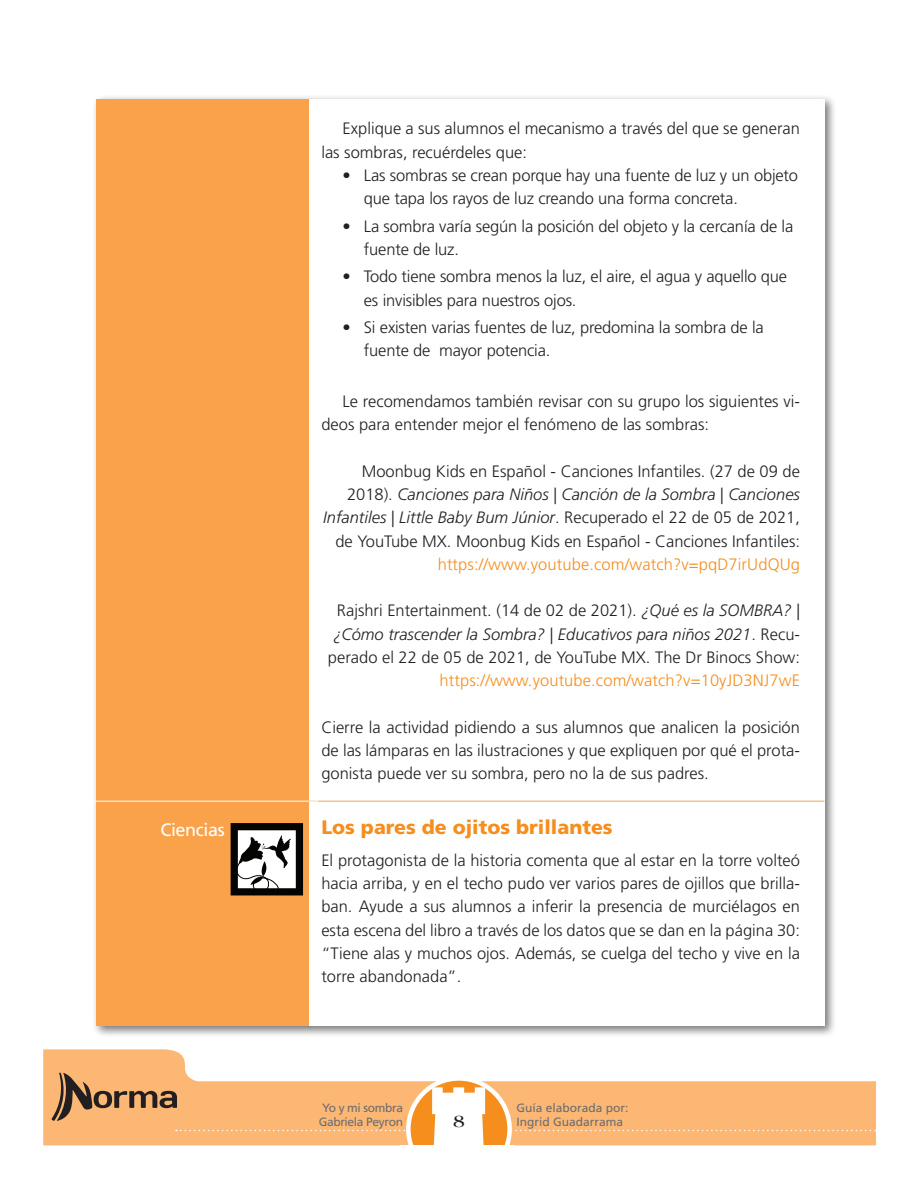
<style>
.page{position:relative;width:918px;height:1188px;background:#fff}
.page>*{position:absolute;margin:0;border:0;box-sizing:border-box;transform-origin:0 0}
.t1{font:900 19.5px "Frutiger LT Std";color:#f68e1e}
.t2{font:18px "Frutiger LT Std";letter-spacing:-.02em;color:#fff}
.t3{font:700 18px "Americana Std";color:#231f20}
.t4{font:300 16.5px/23.2px "Frutiger LT Std";color:#231f20}
.t5{font:300 16.5px "Frutiger LT Std";letter-spacing:.005em;color:#f68e1e}
.t6{font:12px/14.4px "Frutiger LT Std";color:#6c6d70}
.t7{font:12px/14.4px "Frutiger LT Std";letter-spacing:-.03em;color:#6c6d70}
.s1{font-style:italic}
</style>
<div class="page">
<svg style="left:43px;top:1049px;width:143px;height:96px;background:#fbb978"></svg>
<svg style="left:51px;top:1073px;width:825px;height:73px;background:#f4bb82"></svg>
<div style="left:92px;top:95px;width:745px;height:943px;background:#231f20;opacity:.6"></div>
<div style="left:96px;top:99px;width:728px;height:926px;background:#fff"></div>
<div style="left:96px;top:99px;width:213px;height:927px;background:#f9a249"></div>
<hr style="left:308px;top:801px;width:516px;height:1px;background:#f9a249">
<hr style="left:95px;top:801px;width:223px;height:1px;background:#fff">
<svg style="left:231px;top:823px;width:72px;height:72px;background:#848483"></svg>
<p class="t2" style="left:160px;top:819px;width:66px">Ciencias</p>
<p class="t4" style="left:321px;top:117px;width:480px;text-indent:21px">Explique a sus alumnos el mecanismo a través del que se generan las sombras, recuérdeles que:</p>
<p class="t4" style="left:364px;top:164px;width:436px;text-indent:-21px">• Las sombras se crean porque hay una fuente de luz y un objeto que tapa los rayos de luz creando una forma concreta.</p>
<p class="t4" style="left:364px;top:214px;width:431px;text-indent:-21px">• La sombra varía según la posición del objeto y la cercanía de la fuente de luz.</p>
<p class="t4" style="left:364px;top:265px;width:425px;text-indent:-21px">• Todo tiene sombra menos la luz, el aire, el agua y aquello que es invisibles para nuestros ojos.</p>
<p class="t4" style="left:364px;top:316px;width:401px;text-indent:-21px">• Si existen varias fuentes de luz, predomina la sombra de la fuente de mayor potencia.</p>
<p class="t4" style="left:321px;top:390px;width:480px;text-indent:21px">Le recomendamos también revisar con su grupo los siguientes vi&shy;deos para entender mejor el fenómeno de las sombras:</p>
<p class="t4" style="left:323px;top:460px;width:478px;text-align:right">Moonbug Kids en Español - Canciones Infantiles. (27 de 09 de 2018). <span class="s1">Canciones para Niños</span> | <span class="s1">Canción de la Sombra</span> | <span class="s1">Canciones Infantiles</span> | <span class="s1">Little Baby Bum Júnior</span>. Recuperado el 22 de 05 de 2021, de YouTube MX. Moonbug Kids en Español - Canciones Infantiles:</p>
<p class="t5" style="left:438px;top:555px;width:364px">https://www.youtube.com/watch?v=pqD7irUdQUg</p>
<p class="t4" style="left:328px;top:599px;width:474px;text-align:center">Rajshri Entertainment. (14 de 02 de 2021). <span class="s1">¿Qué es la SOMBRA?</span> | <span class="s1">¿Cómo trascender la Sombra?</span> | <span class="s1">Educativos para niños 2021</span>. Recu&shy;perado el 22 de 05 de 2021, de YouTube MX. The Dr Binocs Show:</p>
<p class="t5" style="left:440px;top:671px;width:362px">https://www.youtube.com/watch?v=10yJD3NJ7wE</p>
<p class="t4" style="left:321px;top:715px;width:480px;text-align:justify">Cierre la actividad pidiendo a sus alumnos que analicen la posición de las lámparas en las ilustraciones y que expliquen por qué el prota&shy;gonista puede ver su sombra, pero no la de sus padres.</p>
<p class="t1" style="left:321px;top:815px;width:293px">Los pares de ojitos brillantes</p>
<p class="t4" style="left:321px;top:849px;width:480px;text-align:justify">El protagonista de la historia comenta que al estar en la torre volteó hacia arriba, y en el techo pudo ver varios pares de ojillos que brilla&shy;ban. Ayude a sus alumnos a inferir la presencia de murciélagos en esta escena del libro a través de los datos que se dan en la página 30: “Tiene alas y muchos ojos. Además, se cuelga del techo y vive en la torre abandonada”.</p>
<p class="t7" style="left:319px;top:1101px;width:86px">Yo y mi sombra<br>Gabriela Peyron</p>
<p class="t6" style="left:516px;top:1101px;width:114px">Guía elaborada por:<br>Ingrid Guadarrama</p>
<p class="t3" style="left:453px;top:1111px;width:13px">8</p>
</div>
